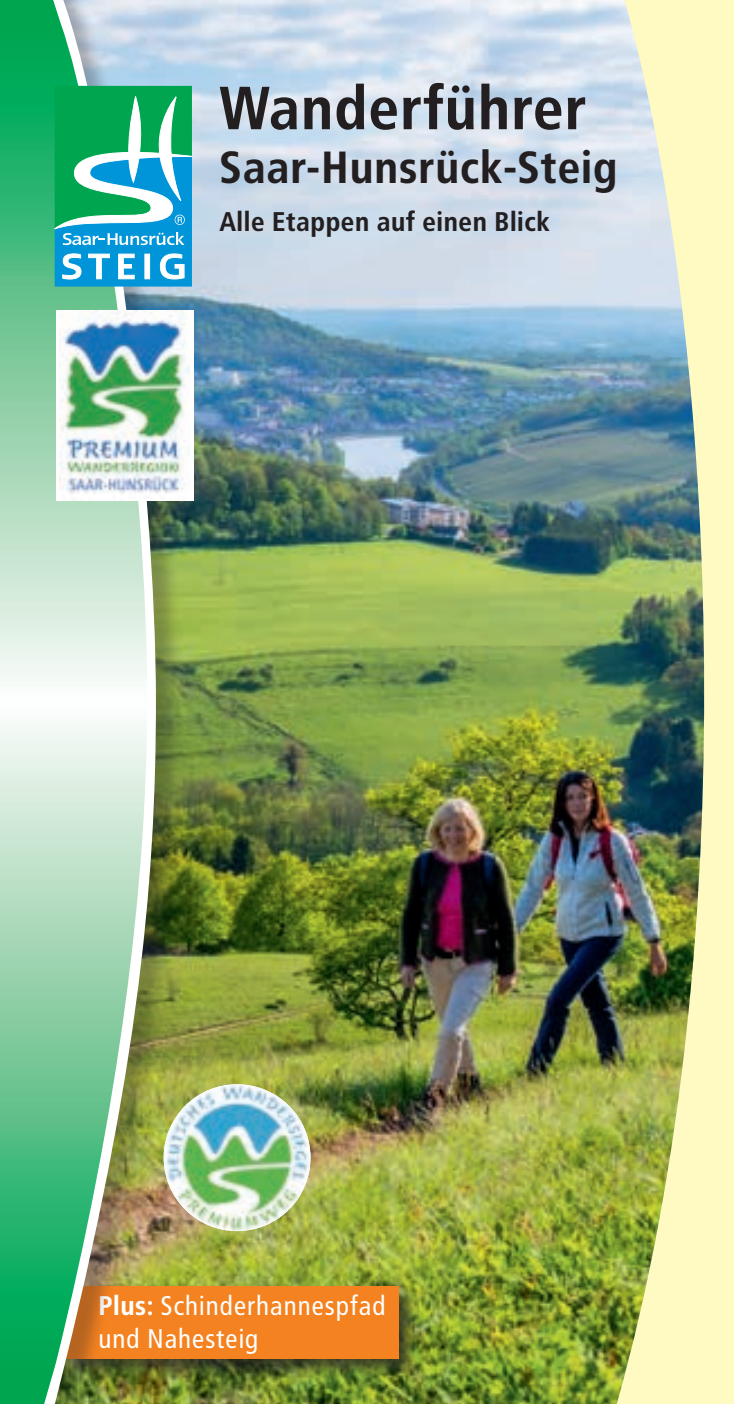
<style>
.page{position:relative;width:734px;height:1404px;background:#fff}
.page>*{position:absolute;margin:0;border:0;box-sizing:border-box;transform-origin:0 0}
.t1{font:700 60.75px "Transit Back Neg";color:#231f20}
.t2{font:700 45px "Transit Back Neg";color:#231f20}
.t3{font:27px/32.4px "Transit Back Neg";color:#fff}
.t4{font:700 27px "Transit Back Neg";color:#231f20}
.s1{font-weight:700}
</style>
<div class="page">
<div style="left:706px;top:0;width:27px;height:1403px;background:#fffac1"></div>
<img style="left:184px;top:0;width:522px;height:1403px">
<div style="left:60px;top:1282px;width:360px;height:97px;background:#231f20;opacity:.75"></div>
<div style="left:64px;top:1285px;width:335px;height:73px;background:#f58220"></div>
<div style="left:0;top:0;width:184px;height:1403px;background:#231f20;opacity:.3"></div>
<img style="left:147px;top:0;width:13px;height:1403px">
<svg style="left:0;top:0;width:147px;height:1403px;background:#96c9a2"></svg>
<img style="left:164px;top:1084px;width:146px;height:146px;border-radius:73px">
<svg style="left:55px;top:86px;width:138px;height:200px"></svg>
<div style="left:57px;top:310px;width:137px;height:191px;background:#fff"></div>
<img style="left:59px;top:310px;width:130px;height:184px">
<h1 class="t1" style="left:219px;top:72px;width:369px">Wanderführer</h1>
<h2 class="t2" style="left:219px;top:141px;width:400px">Saar-Hunsrück-Steig</h2>
<p class="t4" style="left:219px;top:205px;width:332px">Alle Etappen auf einen Blick</p>
<p class="t3" style="left:98px;top:1289px;width:289px"><span class="s1">Plus:</span> Schinderhannespfad und Nahesteig</p>
</div>
